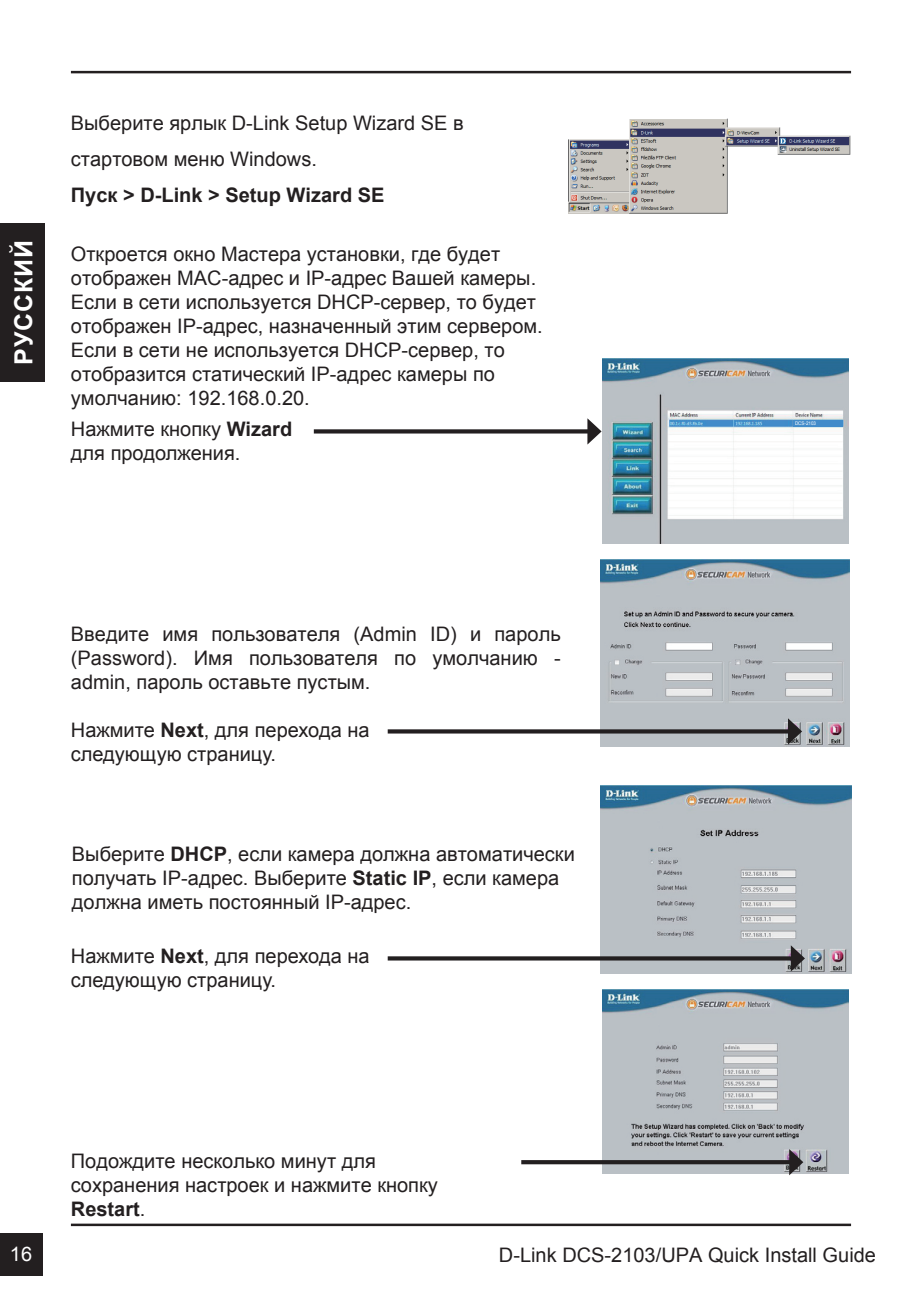
<style>
.page{position:relative;width:922px;height:1297px;background:#fff}
.page>*{position:absolute;margin:0;border:0;box-sizing:border-box;transform-origin:0 0}
.t1{font:700 25px "Arial";letter-spacing:.035em;color:#fff}
.t2{font:20px/24px "Arial";color:#231f20}
.t3{font:700 20px "Arial";color:#231f20}
.t4{font:20px "Arial";color:#fff}
.t5{font:5px "Arial";color:#fff;scale:.9 1}
.s1{font-weight:700}
</style>
<div class="page">
<hr style="left:71px;top:71px;width:779px;height:2px;background:#231f20">
<hr style="left:71px;top:1223px;width:779px;height:3px;background:#231f20">
<div style="left:0;top:1233px;width:43px;height:43px;background:#231f20"></div>
<div style="left:0;top:223px;width:45px;height:159px;background:#231f20"></div>
<img style="left:600px;top:560px;width:248px;height:186px">
<img style="left:600px;top:786px;width:250px;height:188px">
<img style="left:602px;top:989px;width:246px;height:185px">
<svg style="left:314px;top:429px;width:273px;height:4px"></svg>
<svg style="left:587px;top:418px;width:14px;height:27px"></svg>
<svg style="left:387px;top:729px;width:400px;height:4px;background:#332f31"></svg>
<svg style="left:787px;top:718px;width:14px;height:26px"></svg>
<svg style="left:387px;top:956px;width:403px;height:4px;background:#332f30"></svg>
<svg style="left:790px;top:945px;width:14px;height:26px"></svg>
<svg style="left:521px;top:1160px;width:268px;height:4px"></svg>
<svg style="left:789px;top:1149px;width:14px;height:26px"></svg>
<img style="left:568px;top:118px;width:282px;height:95px">
<img style="left:602px;top:358px;width:246px;height:185px">
<div style="left:793px;top:420px;width:49px;height:6px;background:#418cca"></div>
<p class="t1" style="left:7px;top:365px;width:126px;rotate:-90deg">РУССКИЙ</p>
<p class="t2" style="left:71px;top:105px;width:394px;line-height:36px">Выберите ярлык D-Link Setup Wizard SE в стартовом меню Windows.</p>
<p class="t3" style="left:71px;top:182px;width:315px">Пуск &gt; D-Link &gt; Setup Wizard SE</p>
<p class="t2" style="left:71px;top:242px;width:473px">Откроется окно Мастера установки, где будет отображен MAC-адрес и IP-адрес Вашей камеры.<br>Если в сети используется DHCP-сервер, то будет отображен IP-адрес, назначенный этим сервером.<br>Если в сети не используется DHCP-сервер, то отобразится статический IP-адрес камеры по умолчанию: 192.168.0.20.</p>
<p class="t2" style="left:71px;top:417px;width:223px">Нажмите кнопку <span class="s1">Wizard </span>для продолжения.</p>
<p class="t5" style="left:794px;top:420px;width:25px">DCS-2103</p>
<p class="t2" style="left:71px;top:622px;width:491px;text-align:justify">Введите имя пользователя (Admin ID) и пароль (Password). Имя пользователя по умолчанию - admin, пароль оставьте пустым.</p>
<p class="t2" style="left:71px;top:718px;width:300px">Нажмите <span class="s1">Next</span>, для перехода на следующую страницу.</p>
<p class="t2" style="left:72px;top:842px;width:504px">Выберите <span class="s1">DHCP</span>, если камера должна автоматически получать IP-адрес. Выберите <span class="s1">Static IP</span>, если камера должна иметь постоянный IP-адрес.</p>
<p class="t2" style="left:71px;top:944px;width:300px">Нажмите <span class="s1">Next</span>, для перехода на следующую страницу.</p>
<p class="t2" style="left:71px;top:1149px;width:368px">Подождите несколько минут для сохранения настроек и нажмите кнопку<br><span class="s1">Restart</span>.</p>
<p class="t4" style="left:10px;top:1241px;width:24px">16</p>
<p class="t2" style="left:499px;top:1243px;width:378px">D-Link DCS-2103/UPA Quick Install Guide</p>
</div>
